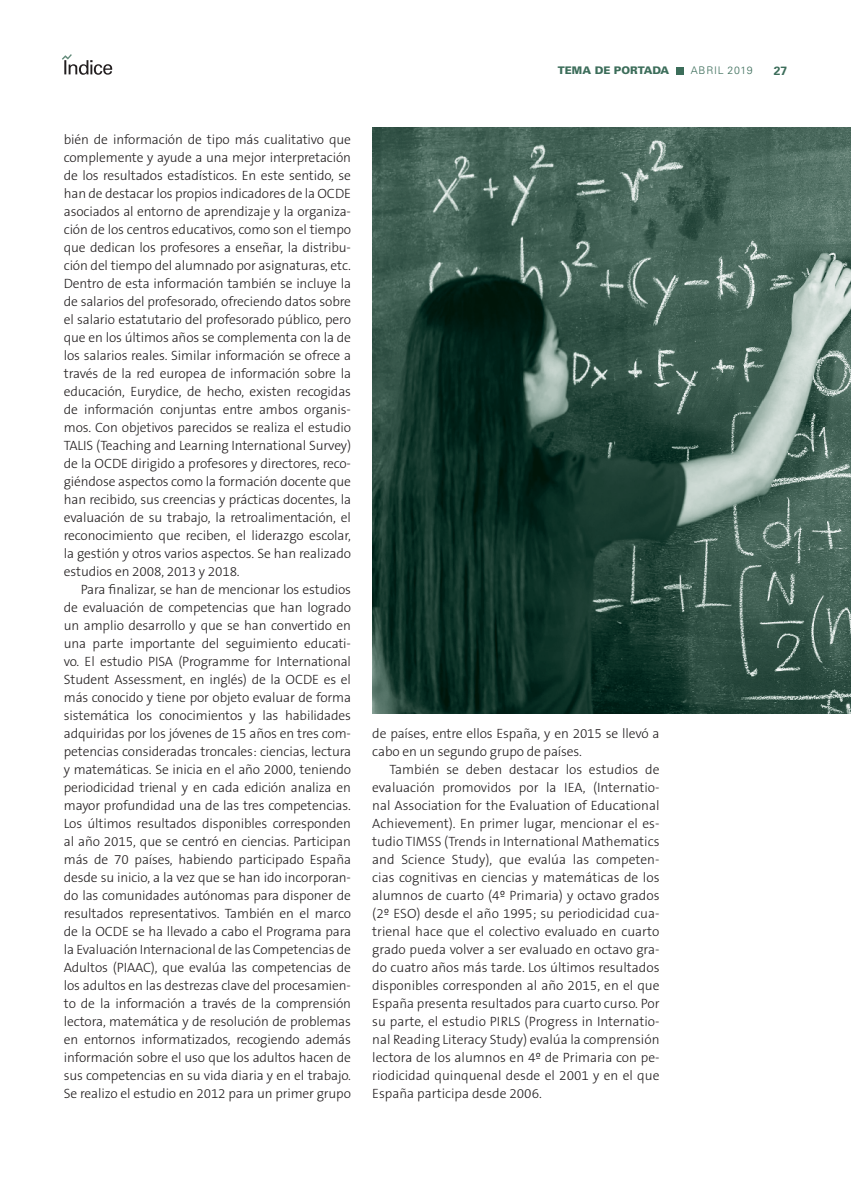
<style>
.page{position:relative;width:851px;height:1191px;background:#fff}
.page>*{position:absolute;margin:0;border:0;box-sizing:border-box;transform-origin:0 0}
.t1{font:300 13.5px/18px "The Sans B3";letter-spacing:-.01em;color:#231f20;text-align:justify}
.t2{font:700 12px "Univers LT Std";color:#3c6d5a}
.t3{font:900 10.5px "Univers LT Std";color:#3c6d5a}
.t4{font:300 10.5px "Univers LT Std";letter-spacing:.07em;color:#3c6d5a}
</style>
<div class="page">
<svg style="left:62px;top:54px;width:50px;height:21px"></svg>
<div style="left:676px;top:67px;width:7px;height:7px;background:#3c6d5a"></div>
<img style="left:372px;top:127px;width:478px;height:587px">
<p class="t3" style="left:558px;top:64px;width:25px">TEMA</p>
<p class="t3" style="left:594px;top:64px;width:76px">DE PORTADA</p>
<p class="t4" style="left:690px;top:64px;width:63px">abril 2019</p>
<p class="t2" style="left:773px;top:63px;width:15px">27</p>
<p class="t1" style="left:64px;top:131px;width:289px">bién de información de tipo más cualitativo que complemente y ayude a una mejor interpretación de los resultados estadísticos. En este sentido, se han de destacar los propios indicadores de la OCDE asociados al entorno de aprendizaje y la organiza&shy;ción de los centros educativos, como son el tiempo que dedican los profesores a enseñar, la distribu&shy;ción del tiempo del alumnado por asignaturas, etc.<br>Dentro de esta información también se incluye la de salarios del profesorado, ofreciendo datos sobre el salario estatutario del profesorado público, pero que en los últimos años se complementa con la de los salarios reales. Similar información se ofrece a través de la red europea de información sobre la educación, Eurydice, de hecho, existen recogidas de información conjuntas entre ambos organis&shy;mos. Con objetivos parecidos se realiza el estudio TALIS (Teaching and Learning International Survey) de la OCDE dirigido a profesores y directores, reco&shy;giéndose aspectos como la formación docente que han recibido, sus creencias y prácticas docentes, la evaluación de su trabajo, la retroalimentación, el reconocimiento que reciben, el liderazgo escolar, la gestión y otros varios aspectos. Se han realizado estudios en 2008, 2013 y 2018.</p>
<p class="t1" style="left:64px;top:581px;width:289px;text-indent:17px">Para finalizar, se han de mencionar los estudios de evaluación de competencias que han logrado un amplio desarrollo y que se han convertido en una parte importante del seguimiento educati&shy;vo. El estudio PISA (Programme for International Student Assessment, en inglés) de la OCDE es el más conocido y tiene por objeto evaluar de forma sistemática los conocimientos y las habilidades adquiridas por los jóvenes de 15 años en tres com&shy;petencias consideradas troncales: ciencias, lectura y matemáticas. Se inicia en el año 2000, teniendo periodicidad trienal y en cada edición analiza en mayor profundidad una de las tres competencias.<br>Los últimos resultados disponibles corresponden al año 2015, que se centró en ciencias. Participan más de 70 países, habiendo participado España desde su inicio, a la vez que se han ido incorporan&shy;do las comunidades autónomas para disponer de resultados representativos. También en el marco de la OCDE se ha llevado a cabo el Programa para la Evaluación Internacional de las Competencias de Adultos (PIAAC), que evalúa las competencias de los adultos en las destrezas clave del procesamien&shy;to de la información a través de la comprensión lectora, matemática y de resolución de problemas en entornos informatizados, recogiendo además información sobre el uso que los adultos hacen de sus competencias en su vida diaria y en el trabajo.<br>Se realizo el estudio en 2012 para un primer grupo</p>
<p class="t1" style="left:372px;top:725px;width:288px">de países, entre ellos España, y en 2015 se llevó a cabo en un segundo grupo de países.</p>
<p class="t1" style="left:372px;top:761px;width:289px;text-indent:17px">También se deben destacar los estudios de evaluación promovidos por la IEA, (Internatio&shy;nal Association for the Evaluation of Educational Achievement). En primer lugar, mencionar el es&shy;tudio TIMSS (Trends in International Mathematics and Science Study), que evalúa las competen&shy;cias cognitivas en ciencias y matemáticas de los alumnos de cuarto (4º Primaria) y octavo grados (2º ESO) desde el año 1995; su periodicidad cua&shy;trienal hace que el colectivo evaluado en cuarto grado pueda volver a ser evaluado en octavo gra&shy;do cuatro años más tarde. Los últimos resultados disponibles corresponden al año 2015, en el que España presenta resultados para cuarto curso. Por su parte, el estudio PIRLS (Progress in Internatio&shy;nal Reading Literacy Study) evalúa la comprensión lectora de los alumnos en 4º de Primaria con pe&shy;riodicidad quinquenal desde el 2001 y en el que España participa desde 2006.</p>
</div>
